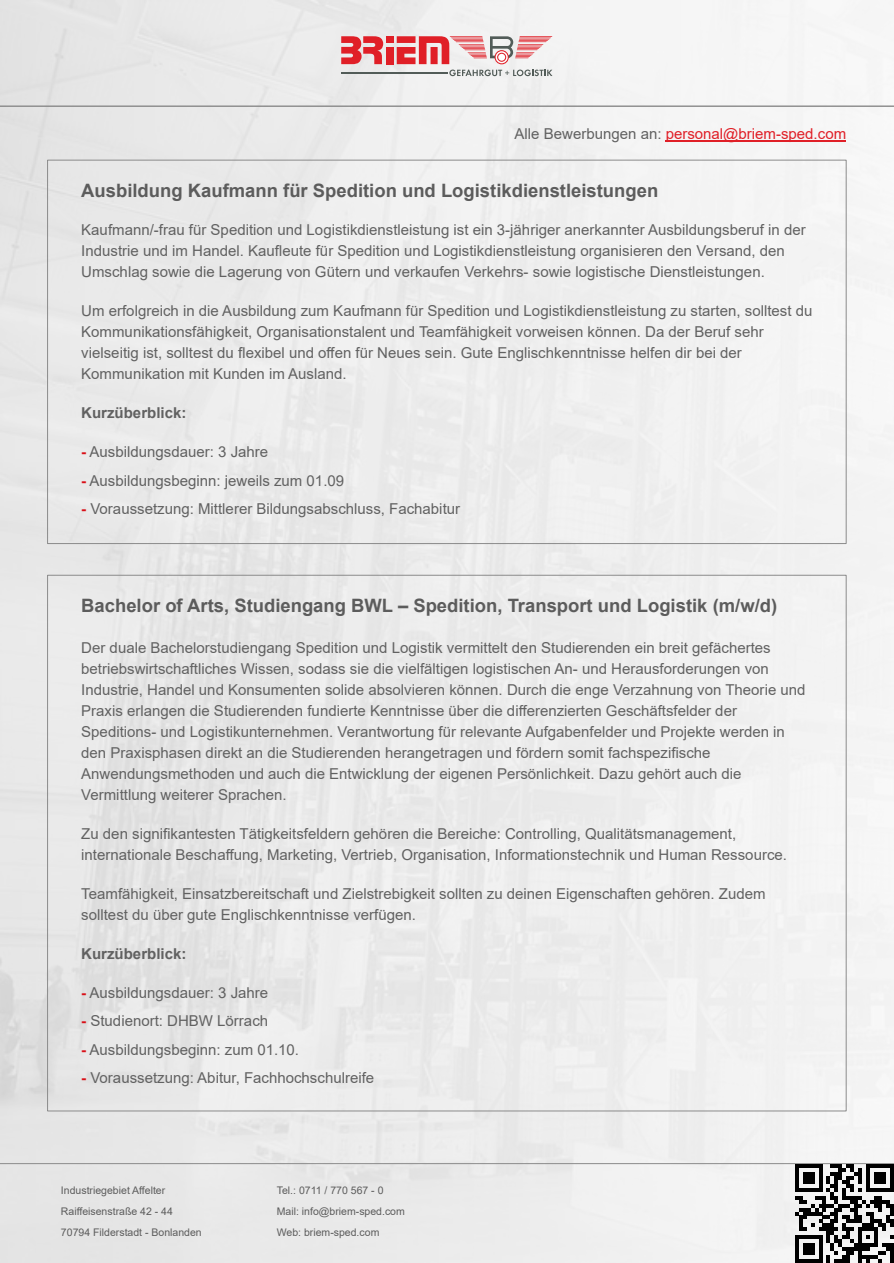
<style>
.page{position:relative;width:894px;height:1263px;background:#fff}
.page>*{position:absolute;margin:0;border:0;box-sizing:border-box;transform-origin:0 0}
.t1{font:700 18.45px "Arial";color:#5c5c5c}
.t2{font:15px/21px "Arial";color:#616161}
.t3{font:15px "Arial";color:#e01f27}
.t4{font:700 15px "Arial";color:#616161}
.t5{font:10.5px/21px "Arial";color:#5c5c5c}
.s1{color:#616161}
.s2{font-weight:700;color:#d90e16}
</style>
<div class="page">
<div style="left:0;top:0;width:893px;height:1263px;background:#f0f0f0"></div>
<svg style="left:341px;top:36px;width:42px;height:28px"></svg>
<div style="left:385px;top:47px;width:8px;height:17px;background:#e01f27"></div>
<div style="left:385px;top:36px;width:8px;height:7px;background:#e01f27"></div>
<svg style="left:449px;top:70px;width:103px;height:6px"></svg>
<hr style="left:341px;top:73px;width:107px;height:1px;background:#525c58">
<svg style="left:396px;top:36px;width:156px;height:28px"></svg>
<hr style="left:0;top:1163px;width:893px;height:1px;background:#8b8b8b">
<hr style="left:0;top:106px;width:893px;height:1px;background:#8b8b8b">
<div style="left:47px;top:160px;width:799px;height:384px;background:#eee;border:1px solid #8b8b8b"></div>
<div style="left:47px;top:575px;width:799px;height:536px;background:#ececec;border:1px solid #8b8b8b"></div>
<hr style="left:665px;top:141px;width:180px;height:1px;background:#e01f27">
<svg style="left:795px;top:1164px;width:98px;height:99px"></svg>
<p class="t3" style="left:514px;top:128px;width:333px"><span class="s1">Alle Bewerbungen an:</span> personal@briem-sped.com</p>
<p class="t1" style="left:81px;top:184px;width:578px">Ausbildung Kaufmann für Spedition und Logistikdienstleistungen</p>
<p class="t2" style="left:81px;top:221px;width:725px">Kaufmann/-frau für Spedition und Logistikdienstleistung ist ein 3-jähriger anerkannter Ausbildungsberuf in der<br>Industrie und im Handel. Kaufleute für Spedition und Logistikdienstleistung organisieren den Versand, den<br>Umschlag sowie die Lagerung von Gütern und verkaufen Verkehrs- sowie logistische Dienstleistungen.</p>
<p class="t2" style="left:81px;top:302px;width:732px">Um erfolgreich in die Ausbildung zum Kaufmann für Spedition und Logistikdienstleistung zu starten, solltest du Kommunikationsfähigkeit, Organisationstalent und Teamfähigkeit vorweisen können. Da der Beruf sehr vielseitig ist, solltest du flexibel und offen für Neues sein. Gute Englischkenntnisse helfen dir bei der Kommunikation mit Kunden im Ausland.</p>
<p class="t4" style="left:81px;top:407px;width:107px">Kurzüberblick:</p>
<p class="t2" style="left:81px;top:443px;width:188px"><span class="s2">-</span> Ausbildungsdauer: 3 Jahre</p>
<p class="t2" style="left:81px;top:471px;width:264px"><span class="s2">-</span> Ausbildungsbeginn: jeweils zum 01.09</p>
<p class="t2" style="left:81px;top:500px;width:380px"><span class="s2">-</span> Voraussetzung: Mittlerer Bildungsabschluss, Fachabitur</p>
<p class="t1" style="left:81px;top:599px;width:697px">Bachelor of Arts, Studiengang BWL – Spedition, Transport und Logistik (m/w/d)</p>
<p class="t2" style="left:81px;top:638px;width:725px">Der duale Bachelorstudiengang Spedition und Logistik vermittelt den Studierenden ein breit gefächertes betriebswirtschaftliches Wissen, sodass sie die vielfältigen logistischen An- und Herausforderungen von Industrie, Handel und Konsumenten solide absolvieren können. Durch die enge Verzahnung von Theorie und Praxis erlangen die Studierenden fundierte Kenntnisse über die differenzierten Geschäftsfelder der Speditions- und Logistikunternehmen. Verantwortung für relevante Aufgabenfelder und Projekte werden in den Praxisphasen direkt an die Studierenden herangetragen und fördern somit fachspezifische Anwendungsmethoden und auch die Entwicklung der eigenen Persönlichkeit. Dazu gehört auch die Vermittlung weiterer Sprachen.</p>
<p class="t2" style="left:81px;top:824px;width:707px">Zu den signifikantesten Tätigkeitsfeldern gehören die Bereiche: Controlling, Qualitätsmanagement, internationale Beschaffung, Marketing, Vertrieb, Organisation, Informationstechnik und Human Ressource.</p>
<p class="t2" style="left:81px;top:884px;width:685px">Teamfähigkeit, Einsatzbereitschaft und Zielstrebigkeit sollten zu deinen Eigenschaften gehören. Zudem solltest du über gute Englischkenntnisse verfügen.</p>
<p class="t4" style="left:81px;top:948px;width:107px">Kurzüberblick:</p>
<p class="t2" style="left:81px;top:983px;width:188px"><span class="s2">-</span> Ausbildungsdauer: 3 Jahre</p>
<p class="t2" style="left:81px;top:1012px;width:188px"><span class="s2">-</span> Studienort: DHBW Lörrach</p>
<p class="t2" style="left:81px;top:1040px;width:219px"><span class="s2">-</span> Ausbildungsbeginn: zum 01.10.</p>
<p class="t2" style="left:81px;top:1069px;width:294px"><span class="s2">-</span> Voraussetzung: Abitur, Fachhochschulreife</p>
<p class="t5" style="left:61px;top:1181px;width:142px">Industriegebiet Affelter<br>Raiffeisenstraße 42 - 44<br>70794 Filderstadt - Bonlanden</p>
<p class="t5" style="left:277px;top:1181px;width:129px">Tel.: 0711 / 770 567 - 0<br>Mail: info@briem-sped.com<br>Web: briem-sped.com</p>
</div>
